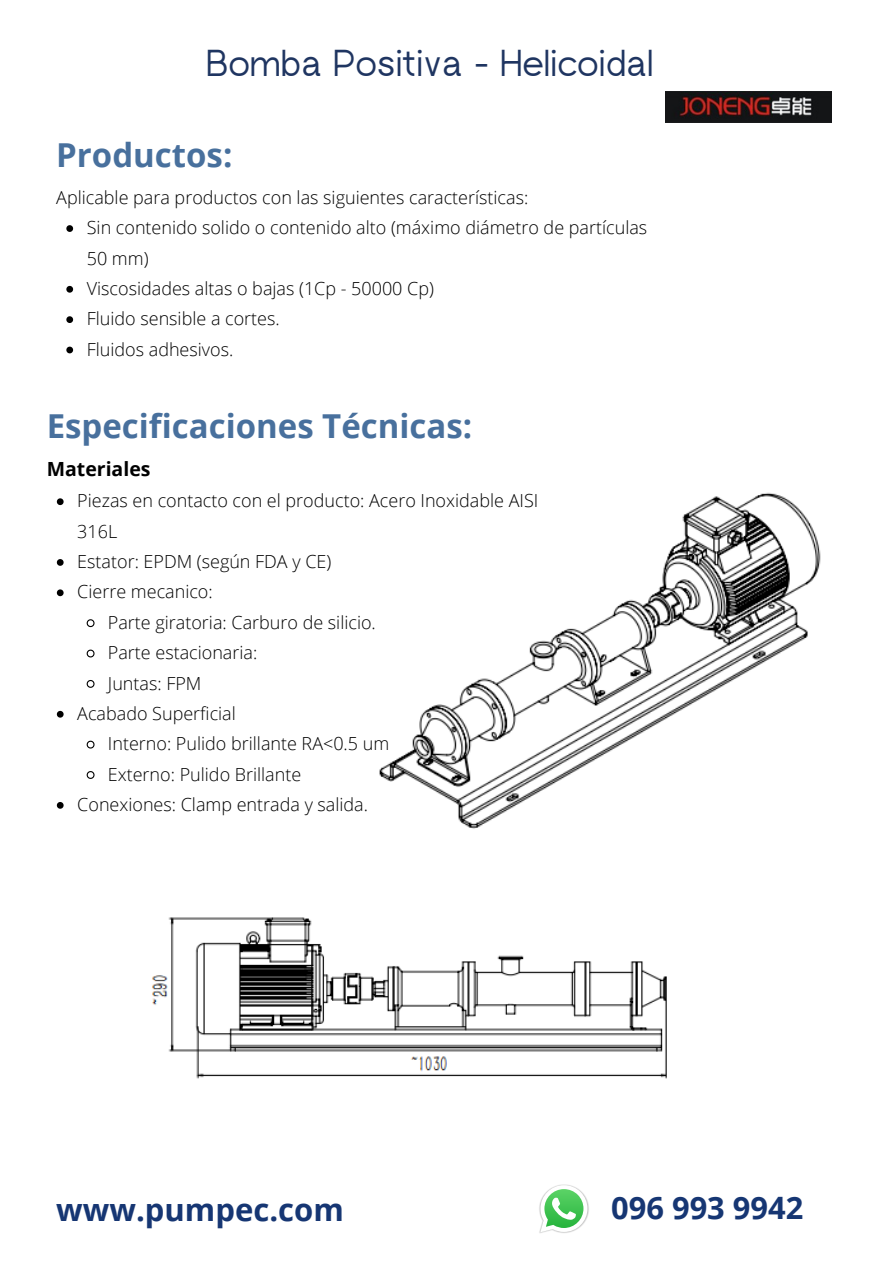
<style>
.page{position:relative;width:893px;height:1264px;background:#fff}
.page>*{position:absolute;margin:0;border:0;box-sizing:border-box;transform-origin:0 0}
.t1{font:37.5px "rugratssans";color:#1f3561}
.t2{font:700 33px "Open Sans";color:#48709d}
.t3{font:700 31.05px "Open Sans";color:#163673}
.t4{font:700 30.75px "Open Sans";color:#163673}
.t5{font:700 19.5px "Open Sans";color:#000}
.t6{font:300 18px/30.3px "Open Sans";color:#000}
</style>
<div class="page">
<img style="left:539px;top:1184px;width:50px;height:49px">
<svg style="left:540px;top:1185px;width:47px;height:47px"></svg>
<img style="left:152px;top:917px;width:515px;height:162px">
<img style="left:379px;top:492px;width:442px;height:337px">
<svg style="left:57px;top:498px;width:7px;height:7px"></svg>
<svg style="left:57px;top:559px;width:7px;height:7px"></svg>
<svg style="left:57px;top:589px;width:7px;height:7px"></svg>
<svg style="left:86px;top:619px;width:9px;height:9px"></svg>
<svg style="left:86px;top:649px;width:9px;height:9px"></svg>
<svg style="left:86px;top:680px;width:9px;height:8px"></svg>
<svg style="left:57px;top:711px;width:7px;height:6px"></svg>
<svg style="left:86px;top:740px;width:9px;height:9px"></svg>
<svg style="left:86px;top:771px;width:9px;height:8px"></svg>
<svg style="left:57px;top:802px;width:7px;height:6px"></svg>
<img style="left:665px;top:91px;width:166px;height:32px">
<svg style="left:66px;top:225px;width:7px;height:7px"></svg>
<svg style="left:66px;top:286px;width:7px;height:7px"></svg>
<svg style="left:66px;top:316px;width:7px;height:7px"></svg>
<svg style="left:66px;top:346px;width:7px;height:7px"></svg>
<h1 class="t1" style="left:206px;top:50px;width:449px">Bomba Positiva - Helicoidal</h1>
<h2 class="t2" style="left:56px;top:131px;width:178px">Productos:</h2>
<p class="t6" style="left:56px;top:182px;width:473px">Aplicable para productos con las siguientes características:</p>
<p class="t6" style="left:87px;top:212px;width:562px">Sin contenido solido o contenido alto (máximo diámetro de partículas<br>50 mm)<br>Viscosidades altas o bajas (1Cp - 50000 Cp)<br>Fluido sensible a cortes.<br>Fluidos adhesivos.</p>
<h2 class="t2" style="left:47px;top:402px;width:427px">Especificaciones Técnicas:</h2>
<p class="t5" style="left:47px;top:455px;width:105px">Materiales</p>
<p class="t6" style="left:77px;top:485px;width:462px">Piezas en contacto con el producto: Acero Inoxidable AISI</p>
<p class="t6" style="left:77px;top:515px;width:41px">316L</p>
<p class="t6" style="left:77px;top:546px;width:255px">Estator: EPDM (según FDA y CE)</p>
<p class="t6" style="left:77px;top:576px;width:137px">Cierre mecanico:</p>
<p class="t6" style="left:108px;top:606px;width:269px">Parte giratoria: Carburo de silicio.</p>
<p class="t6" style="left:108px;top:637px;width:151px">Parte estacionaria:</p>
<p class="t6" style="left:108px;top:667px;width:95px">Juntas: FPM</p>
<p class="t6" style="left:77px;top:697px;width:160px">Acabado Superficial</p>
<p class="t6" style="left:108px;top:728px;width:283px">Interno: Pulido brillante RA&lt;0.5 um</p>
<p class="t6" style="left:108px;top:758px;width:195px">Externo: Pulido Brillante</p>
<p class="t6" style="left:77px;top:788px;width:292px">Conexiones: Clamp entrada y salida.</p>
<h3 class="t3" style="left:56px;top:1187px;width:289px">www.pumpec.com</h3>
<h3 class="t4" style="left:611px;top:1186px;width:193px">096 993 9942</h3>
</div>
